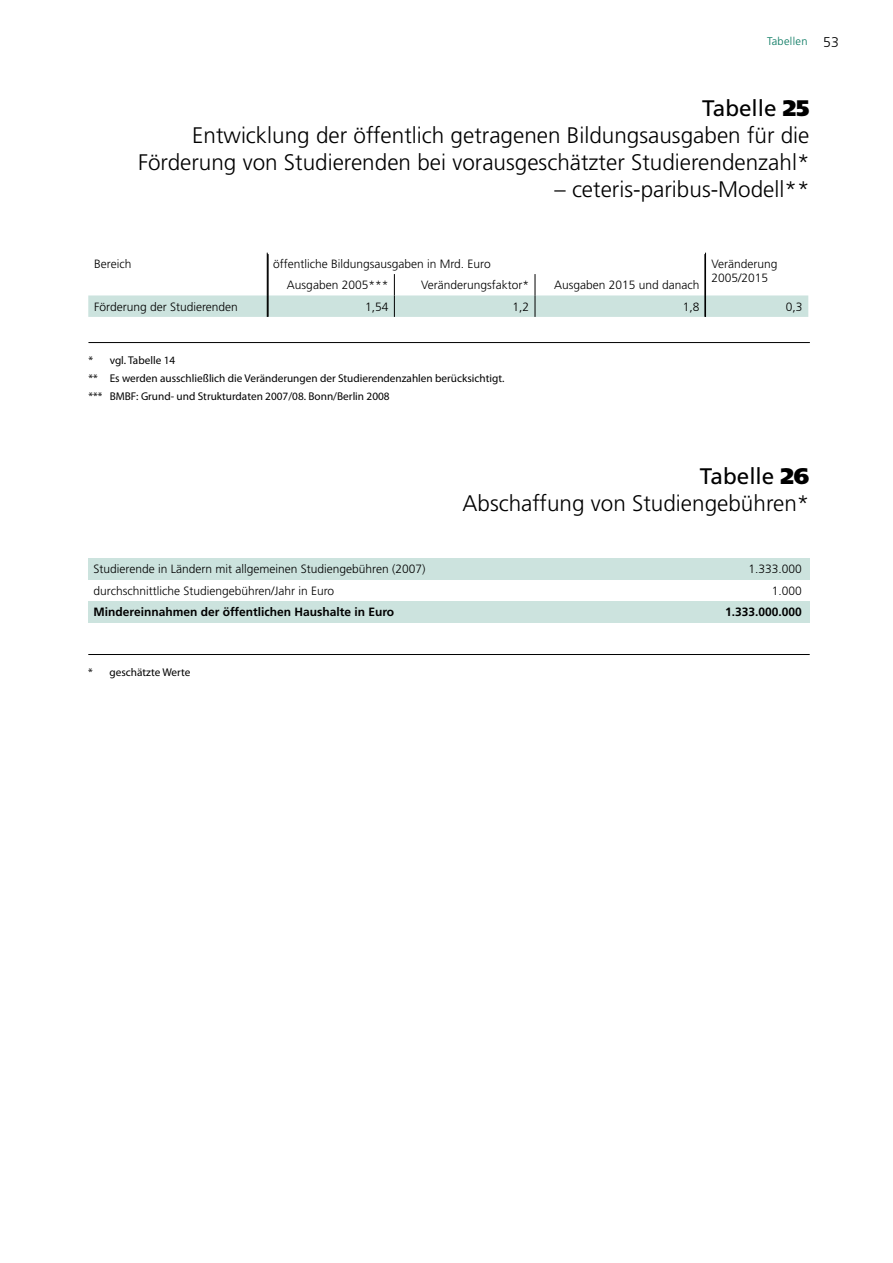
<style>
.page{position:relative;width:893px;height:1263px;background:#fff}
.page>*{position:absolute;margin:0;border:0;box-sizing:border-box;transform-origin:0 0}
.t1{font:300 22.5px/27px "Frutiger";color:#000;text-align:right}
.t2{font:22.5px "Frutiger CE";color:#000}
.t3{font:300 12px/14.4px "Frutiger";color:#000}
.t4{font:700 12px "Frutiger";color:#000}
.t5{font:11.25px/18px "Myriad Pro";color:#000}
.t6{font:300 11.1px "Frutiger";color:#00755c}
.s1{font-size:14.1px;color:#000}
.s2{font-family:"Frutiger";font-weight:900}
</style>
<div class="page">
<hr style="left:88px;top:342px;width:722px;height:1px;background:#000">
<svg style="left:88px;top:253px;width:720px;height:64px"></svg>
<hr style="left:88px;top:654px;width:722px;height:1px;background:#000">
<hr style="left:267px;top:254px;width:2px;height:63px;background:#000">
<hr style="left:704px;top:254px;width:2px;height:63px;background:#000">
<div style="left:88px;top:558px;width:721px;height:22px;background:#cce3de"></div>
<div style="left:88px;top:601px;width:721px;height:22px;background:#cce3de"></div>
<p class="t6" style="left:767px;top:35px;width:73px">Tabellen <span class="s1">53</span></p>
<h1 class="t2" style="left:702px;top:95px;width:109px">Tabelle <span class="s2">25</span></h1>
<h1 class="t1" style="left:138px;top:121px;width:673px">Entwicklung der öffentlich getragenen Bildungsausgaben für die<br>Förderung von Studierenden bei vorausgeschätzter Studierendenzahl*</h1>
<h1 class="t1" style="left:554px;top:175px;width:257px">– ceteris-paribus-Modell**</h1>
<p class="t3" style="left:94px;top:257px;width:39px">Bereich</p>
<p class="t3" style="left:273px;top:257px;width:219px">öffentliche Bildungsausgaben in M rd. Euro</p>
<p class="t3" style="left:711px;top:257px;width:68px">Veränderung<br>2005/2015</p>
<p class="t3" style="left:287px;top:278px;width:103px">Ausgaben 2005***</p>
<p class="t3" style="left:421px;top:278px;width:110px">Veränderungsfaktor*</p>
<p class="t3" style="left:554px;top:278px;width:147px">Ausgaben 2015 und danach</p>
<p class="t3" style="left:94px;top:299px;width:145px">Förderung der Studierenden</p>
<p class="t3" style="left:365px;top:299px;width:25px">1,54</p>
<p class="t3" style="left:512px;top:299px;width:18px">1,2</p>
<p class="t3" style="left:683px;top:299px;width:18px">1,8</p>
<p class="t3" style="left:786px;top:299px;width:18px">0,3</p>
<p class="t5" style="left:88px;top:351px;width:417px">* vgl. Tabelle 14<br>** Es werden ausschließlich die Veränderungen der Studierendenzahlen berücksichtigt. *** BMBF: Grund- und Strukturdaten 2007/08. Bonn/Berlin 2008</p>
<h1 class="t2" style="left:700px;top:463px;width:111px">Tabelle <span class="s2">26</span></h1>
<h1 class="t1" style="left:462px;top:490px;width:348px">Abschaffung von Studiengebühren*</h1>
<p class="t3" style="left:94px;top:561px;width:333px">Studierende in Ländern mit allgemeinen Studiengebühren (2007)</p>
<p class="t3" style="left:748px;top:561px;width:55px">1.333.000</p>
<p class="t3" style="left:94px;top:583px;width:242px">durchschnittliche Studiengebühren/Jahr in Euro</p>
<p class="t3" style="left:772px;top:583px;width:32px">1.000</p>
<p class="t4" style="left:94px;top:605px;width:302px">Mindereinnahmen der öffentlichen Haushalte in Euro</p>
<p class="t4" style="left:725px;top:605px;width:78px">1.333.000.000</p>
<p class="t5" style="left:88px;top:663px;width:104px">* geschätzte Werte</p>
</div>
